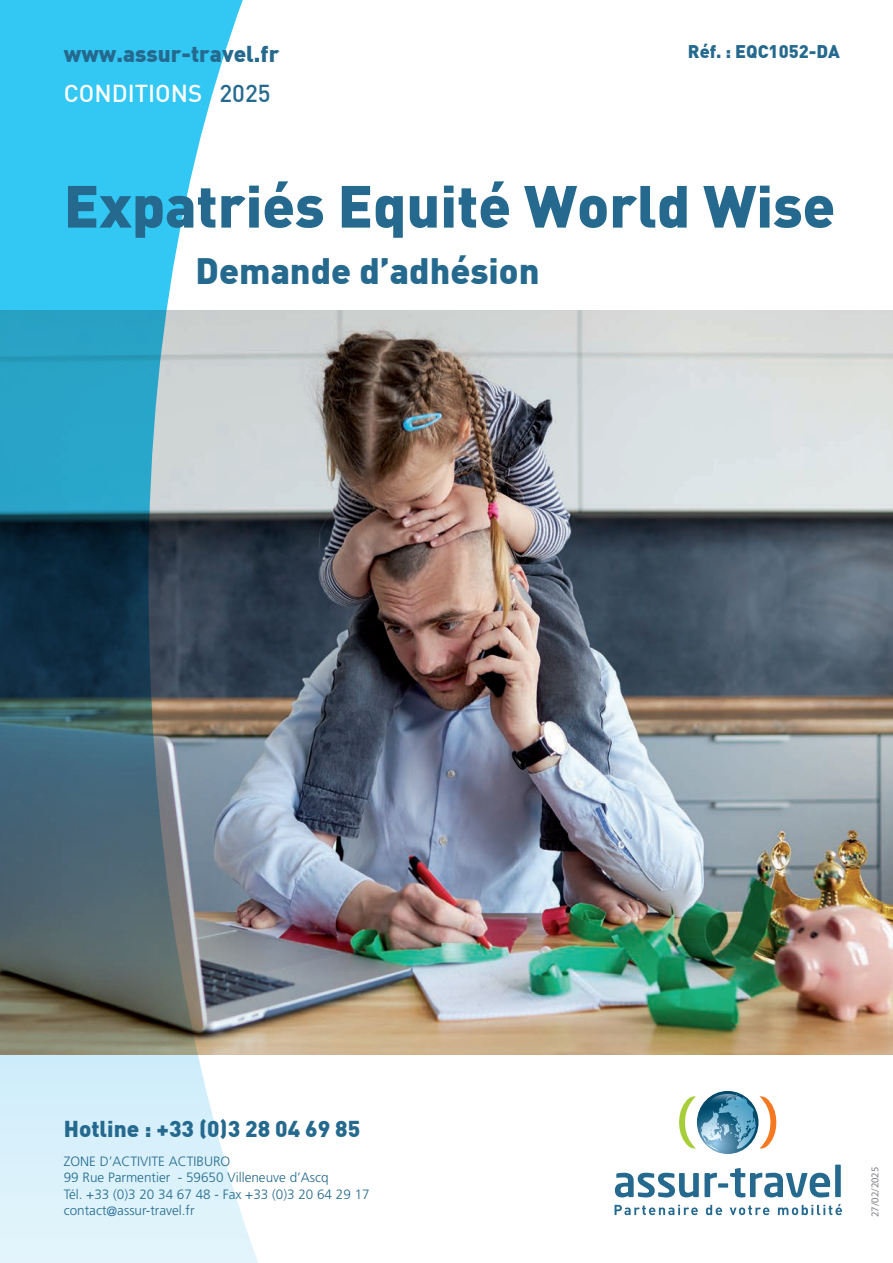
<style>
.page{position:relative;width:893px;height:1263px;background:#fff}
.page>*{position:absolute;margin:0;border:0;box-sizing:border-box;transform-origin:0 0}
.t1{font:900 58.5px "DIN";color:#256a8e}
.t2{font:900 36px "DIN";color:#256a8e}
.t3{font:500 24px "DIN";color:#fff}
.t4{font:900 22.5px "DIN";color:#256a8e}
.t5{font:900 18px "DIN";color:#256a8e}
.t6{font:300 13.5px "Frutiger LT Std";color:#256a8e}
.t7{font:10.5px "Myriad Pro";color:#808285}
.s1{color:#256a8e}
</style>
<div class="page">
<img style="left:307px;top:310px;width:586px;height:744px">
<svg style="left:0;top:0;width:307px;height:1263px;background:#7aa6b5"></svg>
<svg style="left:615px;top:1173px;width:102px;height:24px"></svg>
<svg style="left:718px;top:1183px;width:10px;height:4px"></svg>
<svg style="left:730px;top:1168px;width:100px;height:29px"></svg>
<div style="left:835px;top:1164px;width:6px;height:33px;background:#256a8e"></div>
<svg style="left:614px;top:1205px;width:84px;height:10px"></svg>
<svg style="left:706px;top:1205px;width:16px;height:10px"></svg>
<svg style="left:730px;top:1205px;width:39px;height:10px"></svg>
<svg style="left:778px;top:1204px;width:64px;height:11px"></svg>
<svg style="left:679px;top:1091px;width:97px;height:63px"></svg>
<p class="t4" style="left:64px;top:39px;width:217px">www.assur-travel.fr</p>
<p class="t5" style="left:688px;top:40px;width:153px">Réf. : EQC1052-DA</p>
<p class="t3" style="left:64px;top:78px;width:208px">CONDITIONS <span class="s1">2025</span></p>
<p class="t1" style="left:64px;top:167px;width:773px">Expatriés Equité World Wise</p>
<p class="t2" style="left:196px;top:247px;width:345px">Demande d’adhésion</p>
<p class="t4" style="left:64px;top:1113px;width:298px">Hotline : +33 (0)3 28 04 69 85</p>
<p class="t6" style="left:64px;top:1154px;width:168px">ZONE D’ACTIVITE ACTIBURO</p>
<p class="t6" style="left:64px;top:1170px;width:266px">99 Rue Parmentier - 59650 Villeneuve d’Ascq</p>
<p class="t6" style="left:64px;top:1186px;width:307px">Tél. +33 (0)3 20 34 67 48 - Fax +33 (0)3 20 64 29 17</p>
<p class="t6" style="left:64px;top:1202px;width:132px">contact@assur-travel.fr</p>
<p class="t7" style="left:868px;top:1217px;width:52px;rotate:-90deg">27/02/2025</p>
</div>
